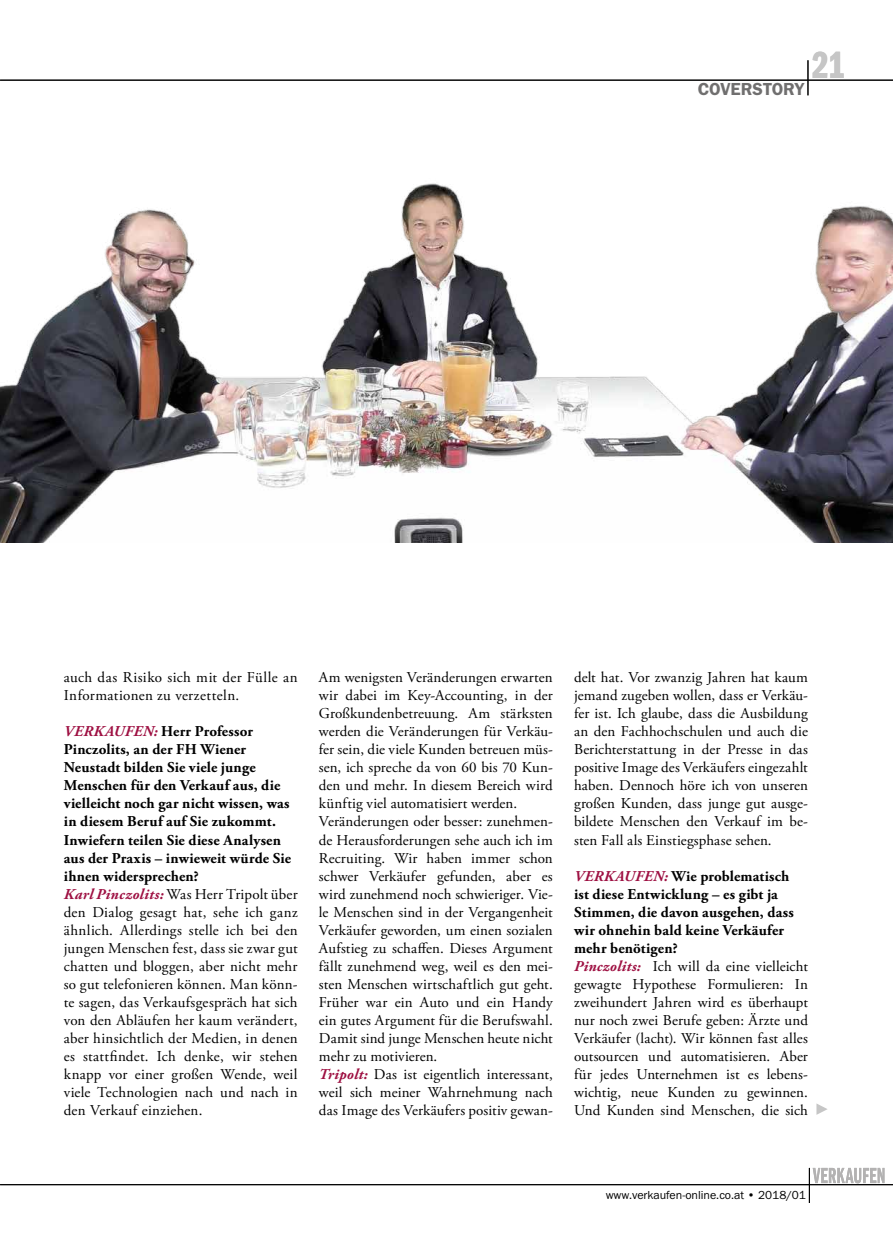
<style>
.page{position:relative;width:893px;height:1234px;background:#fff}
.page>*{position:absolute;margin:0;border:0;box-sizing:border-box;transform-origin:0 0}
.t1{font:39px "Franklin Gothic URW Com Dem";color:#c6c6c6}
.t2{font:18px "Franklin Gothic URW Dem";color:#706f6f}
.t3{font:15px/18px "Adobe Garamond Pro";letter-spacing:.01em;color:#000}
.t4{font:12px "Franklin Gothic URW Boo";color:#000}
.s1{font-weight:700;font-style:italic;color:#9e1042}
.s2{font-weight:700}
</style>
<div class="page">
<hr style="left:808px;top:60px;width:1px;height:35px;background:#000">
<svg style="left:813px;top:1167px;width:71px;height:15px"></svg>
<hr style="left:809px;top:1167px;width:1px;height:35px;background:#000">
<hr style="left:0;top:1183px;width:893px;height:1px;background:#000">
<svg style="left:816px;top:1103px;width:12px;height:11px"></svg>
<hr style="left:0;top:80px;width:893px;height:1px;background:#000">
<img style="left:0;top:183px;width:893px;height:359px">
<p class="t2" style="left:698px;top:78px;width:108px">COVERSTORY</p>
<h1 class="t1" style="left:812px;top:43px;width:35px">21</h1>
<p class="t3" style="left:64px;top:669px;width:235px">auch das Risiko sich mit der Fülle an<br>Informationen zu verzetteln.</p>
<p class="t3" style="left:64px;top:723px;width:235px"><span class="s1">VERKAUFEN:</span> <span class="s2">Herr Professor Pinczolits, an der FH Wiener Neustadt bilden Sie viele junge Menschen für den Verkauf aus, die vielleicht noch gar nicht wissen, was in diesem Beruf auf Sie zukommt.<br>Inwiefern teilen Sie diese Analysen aus der Praxis – inwieweit würde Sie ihnen widersprechen?<br></span><span class="s1">Karl Pinczolits:</span> Was Herr Tripolt über den Dialog gesagt hat, sehe ich ganz ähnlich. Allerdings stelle ich bei den jungen Menschen fest, dass sie zwar gut chatten und bloggen, aber nicht mehr so gut telefonieren können. Man könn&shy;te sagen, das Verkaufsgespräch hat sich von den Abläufen her kaum verändert, aber hinsichtlich der Medien, in denen es stattfindet. Ich denke, wir stehen knapp vor einer großen Wende, weil viele Technologien nach und nach in den Verkauf einziehen.</p>
<p class="t3" style="left:319px;top:669px;width:235px">Am wenigsten Veränderungen erwarten wir dabei im Key-Accounting, in der Großkundenbetreuung. Am stärksten werden die Veränderungen für Verkäu&shy;fer sein, die viele Kunden betreuen müs&shy;sen, ich spreche da von 60 bis 70 Kun&shy;den und mehr. In diesem Bereich wird künftig viel automatisiert werden.<br>Veränderungen oder besser: zunehmen&shy;de Herausforderungen sehe auch ich im Recruiting. Wir haben immer schon schwer Verkäufer gefunden, aber es wird zunehmend noch schwieriger. Vie&shy;le Menschen sind in der Vergangenheit Verkäufer geworden, um einen sozialen Aufstieg zu schaffen. Dieses Argument fällt zunehmend weg, weil es den mei&shy;sten Menschen wirtschaftlich gut geht.<br>Früher war ein Auto und ein Handy ein gutes Argument für die Berufswahl.<br>Damit sind junge Menschen heute nicht mehr zu motivieren.<br><span class="s1">Tripolt:</span> Das ist eigentlich interessant, weil sich meiner Wahrnehmung nach das Image des Verkäufers positiv gewan-</p>
<p class="t3" style="left:574px;top:669px;width:235px;text-align:justify">delt hat. Vor zwanzig Jahren hat kaum jemand zugeben wollen, dass er Verkäu&shy;fer ist. Ich glaube, dass die Ausbildung an den Fachhochschulen und auch die Berichterstattung in der Presse in das positive Image des Verkäufers eingezahlt haben. Dennoch höre ich von unseren großen Kunden, dass junge gut ausge&shy;bildete Menschen den Verkauf im be&shy;sten Fall als Einstiegsphase sehen.</p>
<p class="t3" style="left:574px;top:867px;width:235px"><span class="s1">VERKAUFEN:</span> <span class="s2">Wie problematisch ist diese Entwicklung – es gibt ja Stimmen, die davon ausgehen, dass wir ohnehin bald keine Verkäufer mehr benötigen?<br></span><span class="s1">Pinczolits:</span> Ich will da eine vielleicht gewagte Hypothese Formulieren: In zweihundert Jahren wird es überhaupt nur noch zwei Berufe geben: Ärzte und Verkäufer (lacht). Wir können fast alles outsourcen und automatisieren. Aber für jedes Unternehmen ist es lebens&shy;wichtig, neue Kunden zu gewinnen.<br>Und Kunden sind Menschen, die sich</p>
<p class="t4" style="left:606px;top:1186px;width:202px">www.verkaufen-online.co.at • 2018/01</p>
</div>
